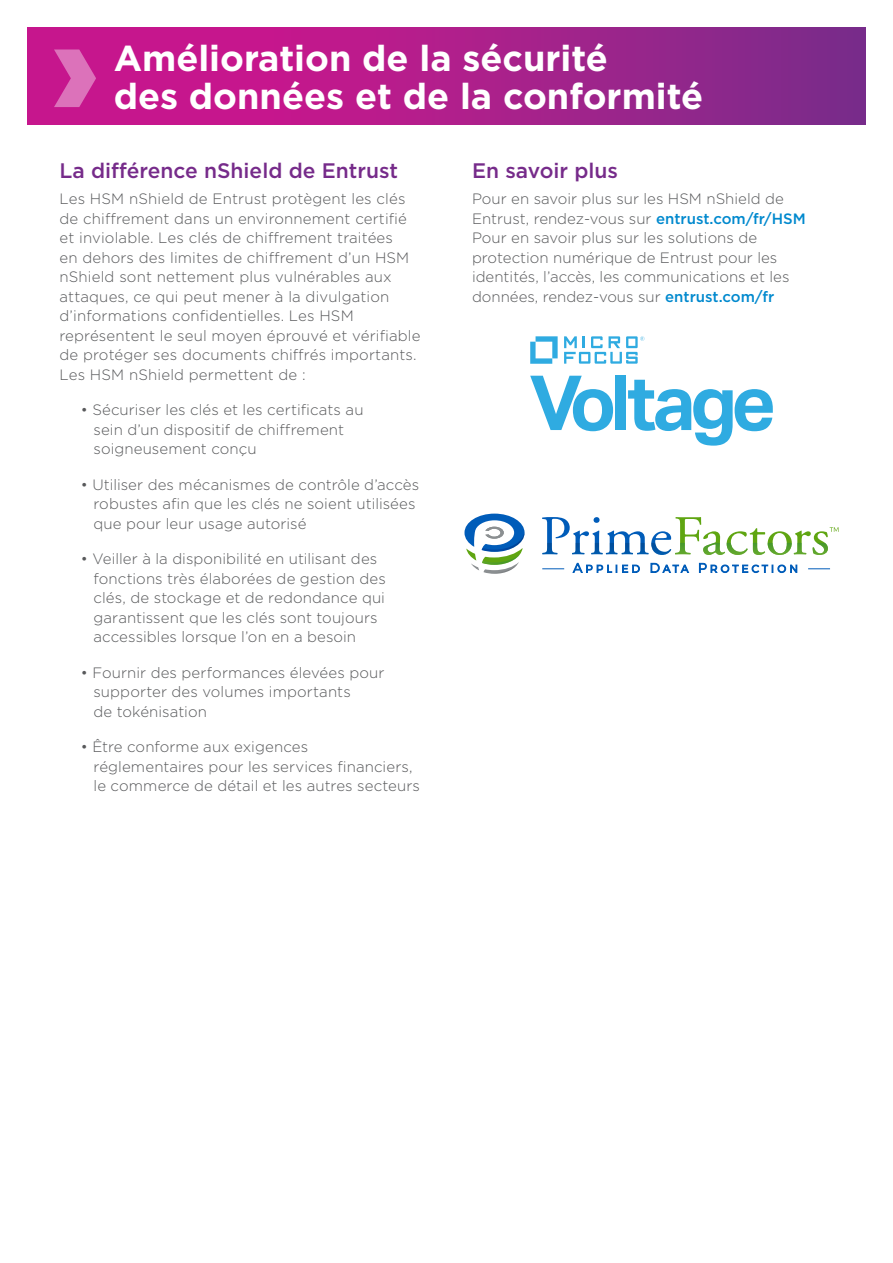
<style>
.page{position:relative;width:893px;height:1263px;background:#fff}
.page>*{position:absolute;margin:0;border:0;box-sizing:border-box;transform-origin:0 0}
._1_Back_Page_Title{font:700 36px/37.5px "Gotham";color:#fff}
._3_Header{font:500 21px "Gotham";color:#762b8a}
._4_Body_Text{font:300 15px/19.5px "Gotham";letter-spacing:.01em;color:#58595b}
.s1{font-weight:500;color:#0089ce}
</style>
<div class="page">
<svg style="left:27px;top:27px;width:839px;height:98px;background:#aa1f8b"></svg>
<svg style="left:54px;top:50px;width:42px;height:57px;background:#d34da8"></svg>
<svg style="left:573px;top:563px;width:67px;height:10px"></svg>
<svg style="left:651px;top:563px;width:38px;height:10px"></svg>
<svg style="left:699px;top:563px;width:98px;height:10px"></svg>
<svg style="left:542px;top:568px;width:22px;height:1px"></svg>
<svg style="left:808px;top:568px;width:22px;height:1px"></svg>
<svg style="left:542px;top:517px;width:296px;height:38px"></svg>
<svg style="left:464px;top:514px;width:61px;height:60px"></svg>
<svg style="left:530px;top:336px;width:28px;height:28px"></svg>
<svg style="left:564px;top:336px;width:80px;height:28px"></svg>
<svg style="left:530px;top:376px;width:83px;height:55px"></svg>
<div style="left:615px;top:376px;width:11px;height:54px;background:#2fabe1"></div>
<svg style="left:628px;top:380px;width:145px;height:66px"></svg>
<p class="_1_Back_Page_Title" style="left:114px;top:40px;width:591px">Amélioration de la sécurité<br>des données et de la conformité</p>
<p class="_3_Header" style="left:60px;top:157px;width:340px">La différence nShield de Entrust</p>
<p class="_4_Body_Text" style="left:60px;top:189px;width:362px">Les HSM nShield de Entrust protègent les clés de chiffrement dans un environnement certifié et inviolable. Les clés de chiffrement traitées<br>en dehors des limites de chiffrement d’un HSM nShield sont nettement plus vulnérables aux attaques, ce qui peut mener à la divulgation d’informations confidentielles. Les HSM représentent le seul moyen éprouvé et vérifiable de protéger ses documents chiffrés importants.<br>Les HSM nShield permettent de :</p>
<p class="_4_Body_Text" style="left:94px;top:400px;width:271px;text-indent:-13px">• Sécuriser les clés et les certificats au sein d’un dispositif de chiffrement soigneusement conçu</p>
<p class="_4_Body_Text" style="left:94px;top:474px;width:327px;text-indent:-13px">• Utiliser des mécanismes de contrôle d’accès robustes afin que les clés ne soient utilisées que pour leur usage autorisé</p>
<p class="_4_Body_Text" style="left:94px;top:549px;width:294px;text-indent:-13px">• Veiller à la disponibilité en utilisant des fonctions très élaborées de gestion des clés, de stockage et de redondance qui garantissent que les clés sont toujours accessibles lorsque l’on en a besoin</p>
<p class="_4_Body_Text" style="left:94px;top:662px;width:292px;text-indent:-13px">• Fournir des performances élevées pour supporter des volumes importants<br>de tokénisation</p>
<p class="_4_Body_Text" style="left:94px;top:737px;width:328px;text-indent:-13px">• Être conforme aux exigences réglementaires pour les services financiers, le commerce de détail et les autres secteurs</p>
<p class="_3_Header" style="left:472px;top:157px;width:148px">En savoir plus</p>
<p class="_4_Body_Text" style="left:472px;top:189px;width:335px">Pour en savoir plus sur les HSM nShield de Entrust, rendez-vous sur <span class="s1">entrust.com/fr/HSM </span>Pour en savoir plus sur les solutions de protection numérique de Entrust pour les identités, l’accès, les communications et les données, rendez-vous sur <span class="s1">entrust.com/fr</span></p>
</div>
